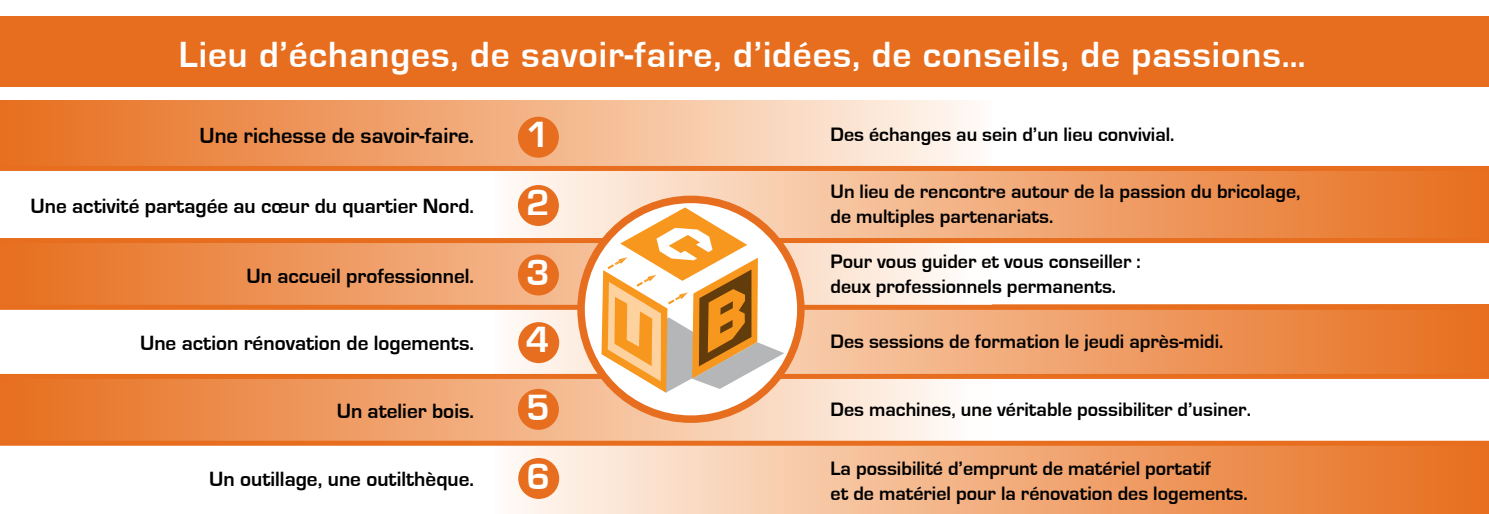
<style>
.page{position:relative;width:1489px;height:514px;background:#fff}
.page>*{position:absolute;margin:0;border:0;box-sizing:border-box;transform-origin:0 0}
.t1{font:700 37.62px/69.2px "Eurostile";color:#fff;text-align:justify}
.t2{font:700 37.5px "Eurostile";letter-spacing:.025em;color:#fff}
.t3{font:700 22.5px "Eurostile";color:#000}
.t4{font:700 21.25px "Eurostile";color:#000}
.t5{font:700 20px/25px "Eurostile";color:#000}
</style>
<div class="page">
<div style="left:0;top:101px;width:991px;height:68px;background:linear-gradient(to right,#e66b19,#fff6ee)"></div>
<div style="left:494px;top:169px;width:994px;height:72px;background:linear-gradient(to right,#fff6ee,#e76c19)"></div>
<svg style="left:494px;top:310px;width:994px;height:64px;background:#f0a26e"></svg>
<div style="left:494px;top:444px;width:994px;height:70px;background:linear-gradient(to right,#fff7ef,#e66b19)"></div>
<svg style="left:0;top:243px;width:991px;height:62px;background:#f1aa7a"></svg>
<div style="left:0;top:377px;width:991px;height:67px;background:linear-gradient(to right,#e66b18,#fff9f2)"></div>
<div style="left:0;top:17px;width:1488px;height:70px;background:#e76e1f"></div>
<div style="left:518px;top:117px;width:41px;height:41px;background:#e76e1f;border-radius:50%"></div>
<div style="left:518px;top:185px;width:41px;height:41px;background:#e76e1f;border-radius:50%"></div>
<div style="left:518px;top:254px;width:41px;height:41px;background:#e76e1f;border-radius:50%"></div>
<div style="left:518px;top:322px;width:41px;height:41px;background:#e76e1f;border-radius:50%"></div>
<div style="left:518px;top:389px;width:41px;height:41px;background:#e76e1f;border-radius:50%"></div>
<div style="left:518px;top:458px;width:41px;height:41px;background:#e76e1f;border-radius:50%"></div>
<div style="left:0;top:166px;width:1488px;height:5px;background:#e76e1f"></div>
<div style="left:0;top:238px;width:1488px;height:5px;background:#e76e1f"></div>
<div style="left:0;top:305px;width:1488px;height:5px;background:#e76e1f"></div>
<div style="left:0;top:374px;width:1488px;height:5px;background:#e76e1f"></div>
<div style="left:0;top:441px;width:1488px;height:5px;background:#e76e1f"></div>
<svg style="left:581px;top:199px;width:219px;height:220px"></svg>
<div style="left:577px;top:196px;width:227px;height:227px;border:8px solid #e76e1f;border-radius:50%"></div>
<svg style="left:601px;top:207px;width:183px;height:186px"></svg>
<h2 class="t2" style="left:179px;top:34px;width:1128px">Lieu d’échanges, de savoir-faire, d’idées, de conseils, de passions…</h2>
<p class="t3" style="left:199px;top:123px;width:276px">Une richesse de savoir-faire.</p>
<p class="t4" style="left:31px;top:195px;width:445px">Une activité partagée au cœur du quartier Nord.</p>
<p class="t4" style="left:246px;top:264px;width:229px">Un accueil professionnel.</p>
<p class="t4" style="left:140px;top:332px;width:335px">Une action rénovation de logements.</p>
<p class="t4" style="left:337px;top:399px;width:139px">Un atelier bois.</p>
<p class="t4" style="left:209px;top:467px;width:266px">Un outillage, une outilthèque.</p>
<h1 class="t1" style="left:526px;top:100px;width:25px">1<br>2<br>3</h1>
<h1 class="t1" style="left:525px;top:306px;width:26px;line-height:68.4px">4<br>5<br>6</h1>
<p class="t5" style="left:830px;top:122px;width:345px">Des échanges au sein d’un lieu convivial.</p>
<p class="t5" style="left:830px;top:179px;width:471px">Un lieu de rencontre autour de la passion du bricolage, de multiples partenariats.</p>
<p class="t5" style="left:830px;top:249px;width:312px">Pour vous guider et vous conseiller : deux professionnels permanents.</p>
<p class="t5" style="left:830px;top:329px;width:394px">Des sessions de formation le jeudi après-midi.</p>
<p class="t5" style="left:830px;top:397px;width:422px">Des machines, une véritable possibiliter d’usiner.</p>
<p class="t5" style="left:830px;top:456px;width:418px">La possibilité d’emprunt de matériel portatif<br>et de matériel pour la rénovation des logements.</p>
</div>
